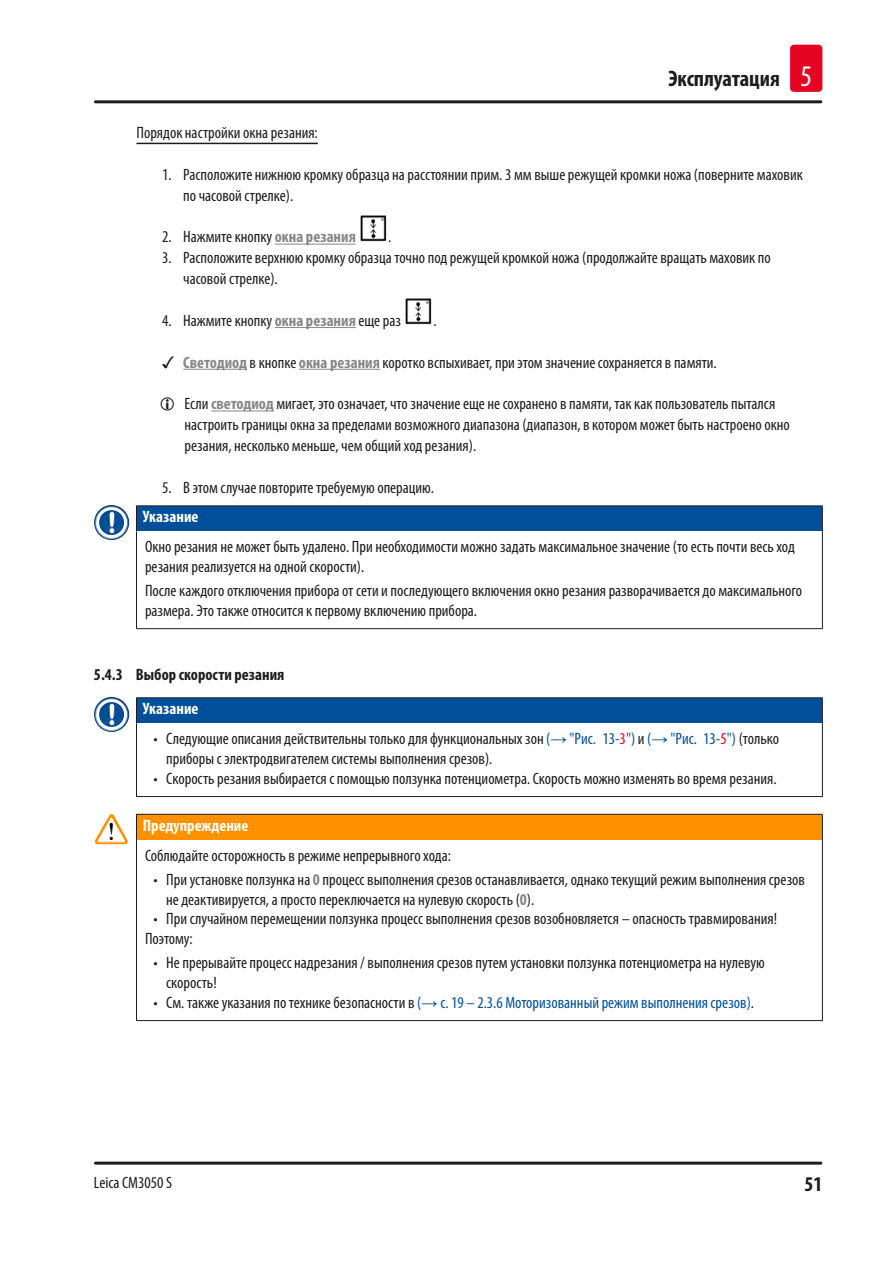
<style>
.page{position:relative;width:893px;height:1263px;background:#fff}
.page>*{position:absolute;margin:0;border:0;box-sizing:border-box;transform-origin:0 0}
.t1{font:700 condensed 22.5px "Myriad Pro";color:#1d1d1b}
.t2{font:700 condensed 21px "Myriad Pro";color:#1d1d1b}
.Source_of_danger{font:condensed 16.5px/19.8px "Myriad Pro";color:#1d1d1b}
.t3{font:condensed 16.5px "Myriad Pro";color:#005099}
.Signalword__no_use_a{font:700 condensed 16.5px "Myriad Pro";color:#fff}
.I_Topic{font:condensed 16.5px "Myriad Pro";color:#1d1d1b}
.t4{font:700 condensed 16.5px "Myriad Pro";color:#1d1d1b}
.s1{font-weight:400;font-size:30px;color:#fff}
.s2{font-weight:700;color:#878787}
.s3{color:#005099}
.s4{font-family:"Arial";font-stretch:normal;color:#005099}
.s5{color:#e40522}
.s6{color:#1d1d1b}
.s7{font-family:"Arial";font-stretch:normal}
</style>
<div class="page">
<hr style="left:95px;top:100px;width:726px;height:3px;background:#1d1d1b">
<hr style="left:95px;top:1161px;width:726px;height:3px;background:#1d1d1b">
<div style="left:790px;top:45px;width:32px;height:47px;background:#e40522;border-radius:4px"></div>
<hr style="left:136px;top:143px;width:182px;height:1px;background:#1d1d1b">
<hr style="left:275px;top:244px;width:81px;height:1px;background:#878787">
<hr style="left:275px;top:327px;width:81px;height:1px;background:#878787">
<hr style="left:183px;top:369px;width:64px;height:1px;background:#878787">
<hr style="left:299px;top:369px;width:81px;height:1px;background:#878787">
<hr style="left:211px;top:410px;width:63px;height:1px;background:#878787">
<img style="left:360px;top:215px;width:27px;height:27px">
<img style="left:405px;top:298px;width:27px;height:27px">
<div style="left:136px;top:506px;width:686px;height:25px;background:#005099"></div>
<hr style="left:136px;top:531px;width:1px;height:97px;background:#1d1d1b">
<hr style="left:822px;top:531px;width:1px;height:97px;background:#1d1d1b">
<hr style="left:136px;top:628px;width:687px;height:1px;background:#1d1d1b">
<hr style="left:136px;top:505px;width:687px;height:1px;background:#1d1d1b">
<svg style="left:136px;top:506px;width:1px;height:25px"></svg>
<svg style="left:822px;top:506px;width:1px;height:25px"></svg>
<img style="left:94px;top:505px;width:26px;height:35px">
<div style="left:136px;top:698px;width:686px;height:25px;background:#005099"></div>
<hr style="left:136px;top:723px;width:1px;height:73px;background:#1d1d1b">
<hr style="left:822px;top:723px;width:1px;height:73px;background:#1d1d1b">
<hr style="left:136px;top:796px;width:687px;height:1px;background:#1d1d1b">
<hr style="left:136px;top:697px;width:687px;height:1px;background:#1d1d1b">
<svg style="left:136px;top:698px;width:1px;height:25px"></svg>
<svg style="left:822px;top:698px;width:1px;height:25px"></svg>
<img style="left:94px;top:697px;width:26px;height:35px">
<div style="left:136px;top:814px;width:686px;height:26px;background:#ff9000"></div>
<hr style="left:136px;top:840px;width:1px;height:180px;background:#1d1d1b">
<hr style="left:822px;top:840px;width:1px;height:180px;background:#1d1d1b">
<hr style="left:136px;top:1020px;width:687px;height:1px;background:#1d1d1b">
<hr style="left:136px;top:814px;width:687px;height:1px;background:#1d1d1b">
<svg style="left:136px;top:815px;width:1px;height:25px"></svg>
<svg style="left:822px;top:815px;width:1px;height:25px"></svg>
<img style="left:97px;top:814px;width:14px;height:23px">
<h1 class="t1" style="left:668px;top:65px;width:145px">Эксплуатация <span class="s1">5</span></h1>
<p class="I_Topic" style="left:136px;top:123px;width:183px">Порядок настройки окна резания:</p>
<p class="Source_of_danger" style="left:183px;top:164px;width:621px;line-height:20.9px;text-indent:-21px">1. Расположите нижнюю кромку образца на расстоянии прим. 3 мм выше режущей кромки ножа (поверните маховик по часовой стрелке).</p>
<p class="Source_of_danger" style="left:162px;top:227px;width:195px">2. Нажмите кнопку <span class="s2">окна резания</span></p>
<p class="Source_of_danger" style="left:388px;top:227px;width:5px">.</p>
<p class="Source_of_danger" style="left:183px;top:247px;width:589px;line-height:20.9px;text-indent:-21px">3. Расположите верхнюю кромку образца точно под режущей кромкой ножа (продолжайте вращать маховик по часовой стрелке).</p>
<p class="Source_of_danger" style="left:162px;top:310px;width:241px">4. Нажмите кнопку <span class="s2">окна резания</span> еще раз</p>
<p class="Source_of_danger" style="left:433px;top:310px;width:5px">.</p>
<p class="Source_of_danger" style="left:183px;top:352px;width:535px"><span class="s2">Светодиод</span> в кнопке <span class="s2">окна резания</span> коротко вспыхивает, при этом значение сохраняется в памяти.</p>
<p class="Source_of_danger" style="left:185px;top:393px;width:607px;line-height:20.9px">Если <span class="s2">светодиод</span> мигает, это означает, что значение еще не сохранено в памяти, так как пользователь пытался настроить границы окна за пределами возможного диапазона (диапазон, в котором может быть настроено окно резания, несколько меньше, чем общий ход резания).</p>
<p class="Source_of_danger" style="left:162px;top:477px;width:274px">5. В этом случае повторите требуемую операцию.</p>
<p class="Signalword__no_use_a" style="left:143px;top:507px;width:57px">Указание</p>
<p class="Source_of_danger" style="left:145px;top:537px;width:651px">Окно резания не может быть удалено. При необходимости можно задать максимальное значение (то есть почти весь ход резания реализуется на одной скорости).</p>
<p class="Source_of_danger" style="left:145px;top:580px;width:659px">После каждого отключения прибора от сети и последующего включения окно резания разворачивается до максимального размера. Это также относится к первому включению прибора.</p>
<p class="t4" style="left:94px;top:664px;width:192px">5.4.3 Выбор скорости резания</p>
<p class="Signalword__no_use_a" style="left:143px;top:699px;width:57px">Указание</p>
<p class="Source_of_danger" style="left:166px;top:729px;width:614px;text-indent:-13px">• Следующие описания действительны только для функциональных зон <span class="s3">(</span><span class="s4">→</span> <span class="s3">"Рис. 13‑</span><span class="s5">3</span><span class="s3">")</span> и <span class="s3">(</span><span class="s4">→</span> <span class="s3">"Рис. 13‑</span><span class="s5">5</span><span class="s3">")</span> (только приборы с электродвигателем системы выполнения срезов).</p>
<p class="Source_of_danger" style="left:153px;top:768px;width:625px">• Скорость резания выбирается с помощью ползунка потенциометра. Скорость можно изменять во время резания.</p>
<p class="Signalword__no_use_a" style="left:143px;top:815px;width:107px">Предупреждение</p>
<p class="Source_of_danger" style="left:145px;top:845px;width:308px">Соблюдайте осторожность в режиме непрерывного хода:</p>
<p class="Source_of_danger" style="left:166px;top:869px;width:640px;text-indent:-13px">• При установке ползунка на <span class="s2">0</span> процесс выполнения срезов останавливается, однако текущий режим выполнения срезов не деактивируется, а просто переключается на нулевую скорость (<span class="s2">0</span>).</p>
<p class="Source_of_danger" style="left:153px;top:909px;width:625px">• При случайном перемещении ползунка процесс выполнения срезов возобновляется – опасность травмирования!</p>
<p class="Source_of_danger" style="left:145px;top:928px;width:49px">Поэтому:</p>
<p class="Source_of_danger" style="left:166px;top:953px;width:600px;text-indent:-13px">• Не прерывайте процесс надрезания / выполнения срезов путем установки ползунка потенциометра на нулевую скорость!</p>
<p class="t3" style="left:153px;top:992px;width:602px"><span class="s6">• См. также указания по технике безопасности в</span> (<span class="s7">→</span> с. 19 – 2.3.6 Моторизованный режим выполнения срезов)<span class="s6">.</span></p>
<p class="Source_of_danger" style="left:94px;top:1172px;width:80px">Leica CM3050 S</p>
<p class="t2" style="left:804px;top:1171px;width:19px">51</p>
</div>
